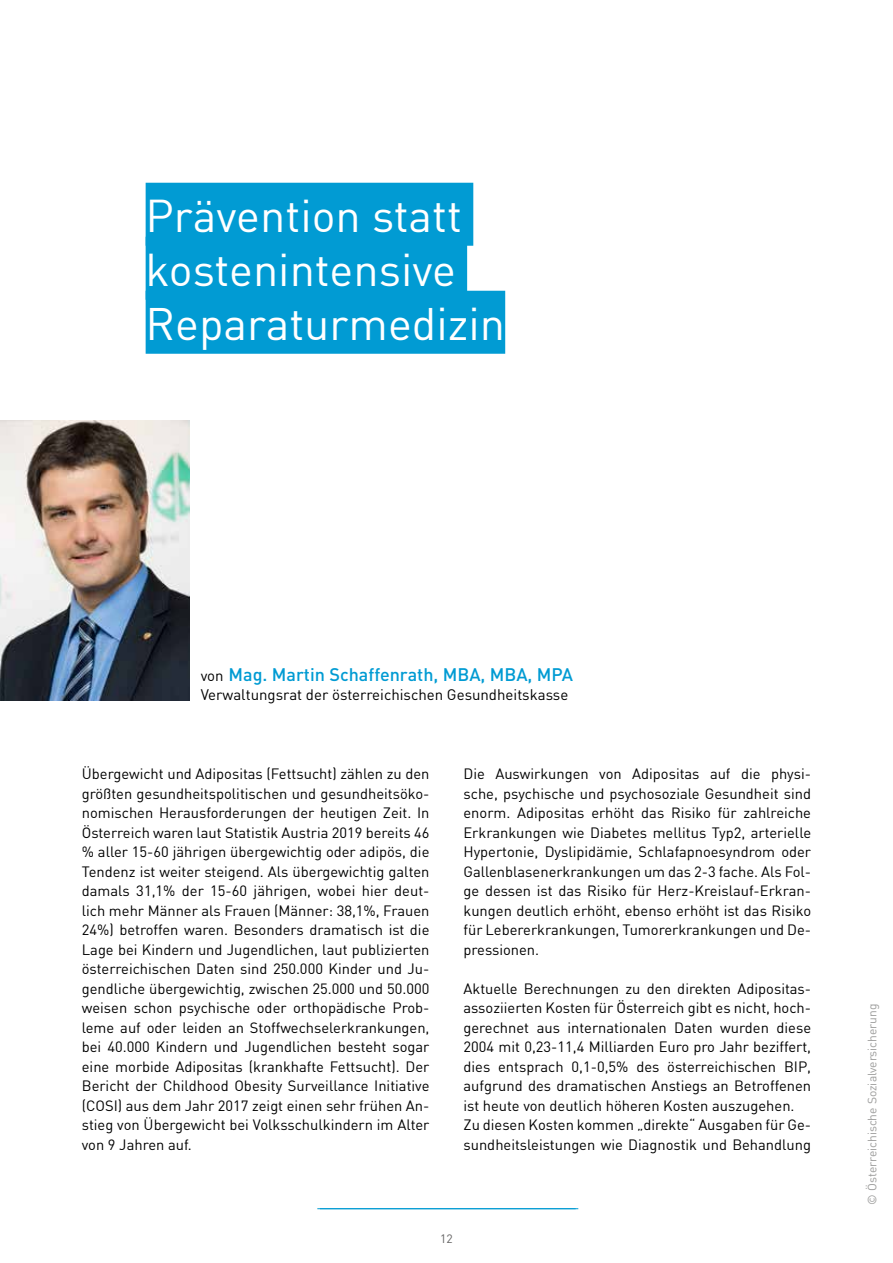
<style>
.page{position:relative;width:893px;height:1263px;background:#fff}
.page>*{position:absolute;margin:0;border:0;box-sizing:border-box;transform-origin:0 0}
.t1{font:45px/54px "DIN";color:#fff}
.t2{font:500 18px "DIN Pro";color:#019bd3}
.t3{font:15px "DIN";color:#000}
.t4{font:14.7px/19.5px "DIN";color:#000;text-align:justify}
.t5{font:12px "DIN";color:#9d9d9c}
.t6{font:12px "DIN";color:#646363}
.s1{font-family:"DIN";font-weight:400;font-size:15px;color:#000}
</style>
<div class="page">
<hr style="left:320px;top:1208px;width:258px;height:1px;background:#019bd3">
<hr style="left:317px;top:1208px;width:259px;height:1px;background:#019bd3">
<div style="left:146px;top:183px;width:327px;height:63px;background:#019bd3"></div>
<div style="left:146px;top:237px;width:321px;height:63px;background:#019bd3"></div>
<div style="left:146px;top:291px;width:359px;height:63px;background:#019bd3"></div>
<img style="left:0;top:420px;width:189px;height:280px">
<h1 class="t1" style="left:146px;top:188px;width:361px">Prävention statt kostenintensive<br>Reparaturmedizin</h1>
<p class="t2" style="left:201px;top:662px;width:374px"><span class="s1">von</span> Mag. Martin Schaffenrath, MBA, MBA, MPA</p>
<p class="t3" style="left:201px;top:686px;width:369px">Verwaltungsrat der österreichischen Gesundheitskasse</p>
<p class="t4" style="left:82px;top:764px;width:349px">Übergewicht und Adipositas (Fettsucht) zählen zu den größten gesundheitspolitischen und gesundheitsöko&shy;nomischen Herausforderungen der heutigen Zeit. In Österreich waren laut Statistik Austria 2019 bereits 46 % aller 15-60 jährigen übergewichtig oder adipös, die Tendenz ist weiter steigend. Als übergewichtig galten damals 31,1% der 15-60 jährigen, wobei hier deut&shy;lich mehr Männer als Frauen (Männer: 38,1%, Frauen 24%) betroffen waren. Besonders dramatisch ist die Lage bei Kindern und Jugendlichen, laut publizierten österreichischen Daten sind 250.000 Kinder und Ju&shy;gendliche übergewichtig, zwischen 25.000 und 50.000 weisen schon psychische oder orthopädische Prob&shy;leme auf oder leiden an Stoffwechselerkrankungen, bei 40.000 Kindern und Jugendlichen besteht sogar eine morbide Adipositas (krankhafte Fettsucht). Der Bericht der Childhood Obesity Surveillance Initiative (COSI) aus dem Jahr 2017 zeigt einen sehr frühen An&shy;stieg von Übergewicht bei Volksschulkindern im Alter von 9 Jahren auf.</p>
<p class="t4" style="left:463px;top:764px;width:349px">Die Auswirkungen von Adipositas auf die physi&shy;sche, psychische und psychosoziale Gesundheit sind enorm. Adipositas erhöht das Risiko für zahlreiche Erkrankungen wie Diabetes mellitus Typ2, arterielle Hypertonie, Dyslipidämie, Schlafapnoesyndrom oder Gallenblasenerkrankungen um das 2-3 fache. Als Fol&shy;ge dessen ist das Risiko für Herz-Kreislauf-Erkran&shy;kungen deutlich erhöht, ebenso erhöht ist das Risiko für Lebererkrankungen, Tumorerkrankungen und De&shy;pressionen.</p>
<p class="t4" style="left:463px;top:978px;width:349px;text-align:left">Aktuelle Berechnungen zu den direkten Adipositas&shy;assoziierten Kosten für Österreich gibt es nicht, hoch&shy;gerechnet aus internationalen Daten wurden diese 2004 mit 0,23-11,4 Milliarden Euro pro Jahr beziffert, dies entsprach 0,1-0,5% des österreichischen BIP, aufgrund des dramatischen Anstiegs an Betroffenen ist heute von deutlich höheren Kosten auszugehen.<br>Zu diesen Kosten kommen „direkte“ Ausgaben für Ge&shy;sundheitsleistungen wie Diagnostik und Behandlung</p>
<p class="t6" style="left:440px;top:1231px;width:14px">12</p>
<p class="t5" style="left:865px;top:1204px;width:203px;rotate:-90deg">© Österreichische Sozialversicherung</p>
</div>
